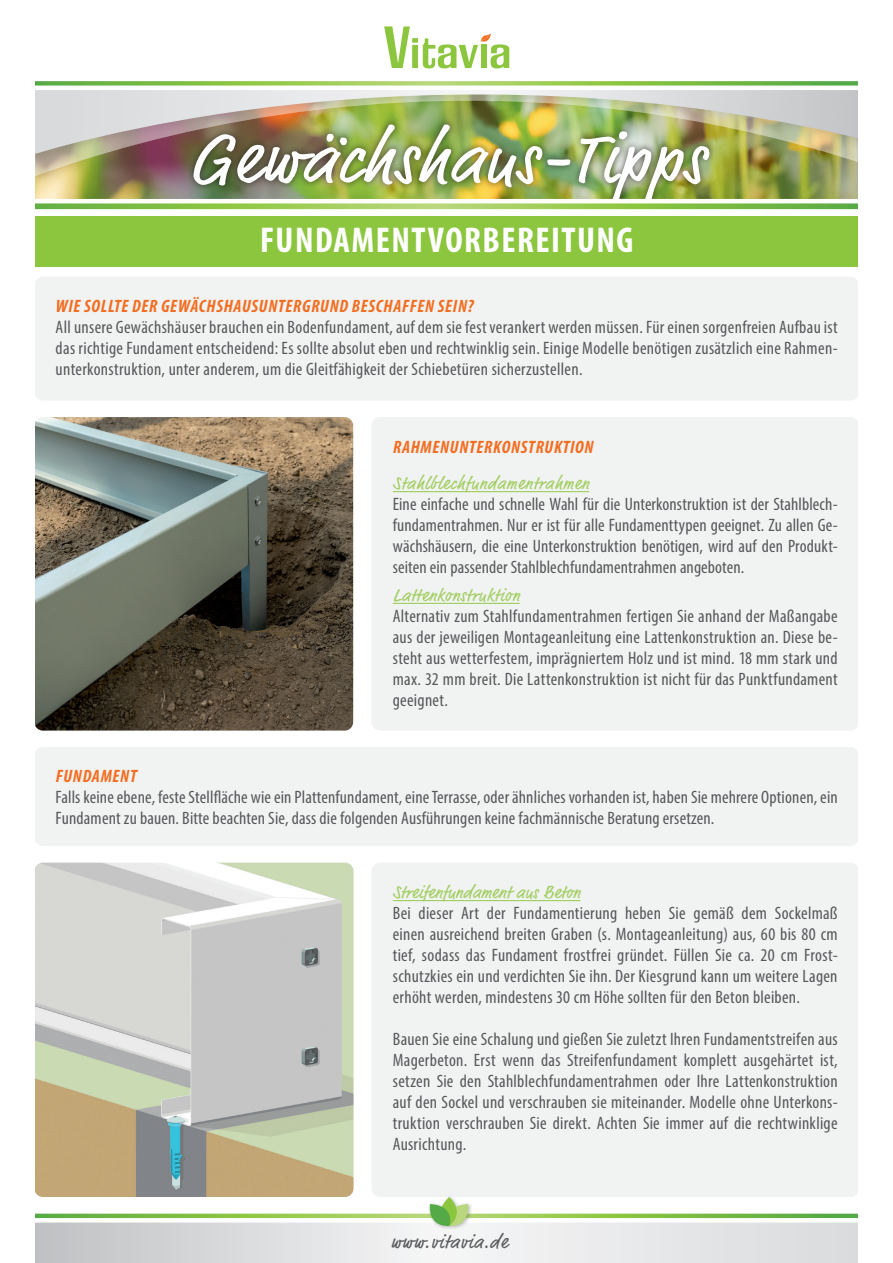
<style>
.page{position:relative;width:893px;height:1263px;background:#fff}
.page>*{position:absolute;margin:0;border:0;box-sizing:border-box;transform-origin:0 0}
.t1{font:72px "Market Pro";letter-spacing:.02em;color:#fff}
.t2{font:700 condensed 36px "Myriad Pro";letter-spacing:.04em;color:#fff}
.t3{font:19.5px "Market Pro";letter-spacing:.05em;color:#5b5d5e}
.Absatzhinweis_Tipp{font:condensed 18px/21px "Myriad Pro";letter-spacing:.01em;color:#57585a;text-align:justify}
.t4{font:italic 700 condensed 18px "Myriad Pro";letter-spacing:.04em;color:#f36e21}
.Absatzhinweis_Tipp-2{font:18px "Market Pro";letter-spacing:.04em;color:#a2cf62}
.Absatzhinweis_Tipp-3{font:18px "Market Pro";letter-spacing:.02em;color:#a2cf62}
</style>
<div class="page">
<div style="left:14px;top:80px;width:879px;height:112px;background:#231f20;opacity:.15"></div>
<img style="left:34px;top:26px;width:825px;height:129px">
<svg style="left:34px;top:74px;width:825px;height:18px"></svg>
<div style="left:0;top:216px;width:893px;height:50px;background:#8bc63e"></div>
<div style="left:187px;top:117px;width:529px;height:92px;background:#231f20;opacity:.75"></div>
<div style="left:372px;top:417px;width:487px;height:314px;background:#f1f2f2;border-radius:9px"></div>
<hr style="left:393px;top:491px;width:196px;height:1px;background:#a2cf62">
<hr style="left:393px;top:603px;width:127px;height:1px;background:#a2cf62">
<svg style="left:35px;top:197px;width:823px;height:13px"></svg>
<img style="left:35px;top:417px;width:318px;height:313px">
<div style="left:34px;top:277px;width:825px;height:124px;background:#f1f2f2;border-radius:9px"></div>
<div style="left:34px;top:747px;width:825px;height:99px;background:#f1f2f2;border-radius:9px"></div>
<div style="left:372px;top:863px;width:487px;height:334px;background:#f1f2f2;border-radius:9px"></div>
<hr style="left:393px;top:900px;width:187px;height:1px;background:#a2cf62">
<img style="left:35px;top:863px;width:319px;height:334px">
<svg style="left:35px;top:1226px;width:823px;height:37px"></svg>
<div style="left:428px;top:1195px;width:45px;height:36px;background:#231f20;opacity:.3"></div>
<svg style="left:35px;top:1197px;width:823px;height:29px"></svg>
<div style="left:0;top:0;width:34px;height:1263px;background:#fff"></div>
<div style="left:859px;top:0;width:34px;height:1263px;background:#fff"></div>
<p class="t1" style="left:189px;top:110px;width:517px">Gewächshaus-Tipps</p>
<p class="t2" style="left:260px;top:218px;width:375px">FUNDAMENTVORBEREITUNG</p>
<p class="t4" style="left:56px;top:294px;width:419px">WIE SOLLTE DER GEWÄCHSHAUSUNTERGRUND BESCHAFFEN SEIN?</p>
<p class="Absatzhinweis_Tipp" style="left:56px;top:316px;width:784px">All unsere Gewächshäuser brauchen ein Bodenfundament, auf dem sie fest verankert werden müssen. Für einen sorgenfreien Aufbau ist das richtige Fundament entscheidend: Es sollte absolut eben und rechtwinklig sein. Einige Modelle benötigen zusätzlich eine Rahmen&shy;unterkonstruktion, unter anderem, um die Gleitfähigkeit der Schiebetüren sicherzustellen.</p>
<p class="t4" style="left:393px;top:436px;width:202px">RAHMENUNTERKONSTRUKTION</p>
<p class="Absatzhinweis_Tipp-2" style="left:393px;top:471px;width:198px">Stahlblechfundamentrahmen</p>
<p class="Absatzhinweis_Tipp" style="left:393px;top:494px;width:446px">Eine einfache und schnelle Wahl für die Unterkonstruktion ist der Stahlblech&shy;fundamentrahmen. Nur er ist für alle Fundamenttypen geeignet. Zu allen Ge&shy;wächshäusern, die eine Unterkonstruktion benötigen, wird auf den Produkt&shy;seiten ein passender Stahlblechfundamentrahmen angeboten.</p>
<p class="Absatzhinweis_Tipp-2" style="left:393px;top:583px;width:128px">Lattenkonstruktion</p>
<p class="Absatzhinweis_Tipp" style="left:393px;top:605px;width:446px">Alternativ zum Stahlfundamentrahmen fertigen Sie anhand der Maßangabe aus der jeweiligen Montageanleitung eine Lattenkonstruktion an. Diese be&shy;steht aus wetterfestem, imprägniertem Holz und ist mind. 18 mm stark und max. 32 mm breit. Die Lattenkonstruktion ist nicht für das Punktfundament geeignet.</p>
<p class="t4" style="left:56px;top:765px;width:82px">FUNDAMENT</p>
<p class="Absatzhinweis_Tipp" style="left:56px;top:786px;width:784px">Falls keine ebene, feste Stellfläche wie ein Plattenfundament, eine Terrasse, oder ähnliches vorhanden ist, haben Sie mehrere Optionen, ein<br>Fundament zu bauen. Bitte beachten Sie, dass die folgenden Ausführungen keine fachmännische Beratung ersetzen.</p>
<p class="Absatzhinweis_Tipp-3" style="left:393px;top:880px;width:189px">Streifenfundament aus Beton</p>
<p class="Absatzhinweis_Tipp" style="left:393px;top:902px;width:446px">Bei dieser Art der Fundamentierung heben Sie gemäß dem Sockelmaß einen ausreichend breiten Graben (s. Montageanleitung) aus, 60 bis 80 cm tief, sodass das Fundament frostfrei gründet. Füllen Sie ca. 20 cm Frost&shy;schutzkies ein und verdichten Sie ihn. Der Kiesgrund kann um weitere Lagen erhöht werden, mindestens 30 cm Höhe sollten für den Beton bleiben.</p>
<p class="Absatzhinweis_Tipp" style="left:393px;top:1028px;width:446px">Bauen Sie eine Schalung und gießen Sie zuletzt Ihren Fundamentstreifen aus Magerbeton. Erst wenn das Streifenfundament komplett ausgehärtet ist, setzen Sie den Stahlblechfundamentrahmen oder Ihre Lattenkonstruktion auf den Sockel und verschrauben sie miteinander. Modelle ohne Unterkons&shy;truktion verschrauben Sie direkt. Achten Sie immer auf die rechtwinklige Ausrichtung.</p>
<p class="t3" style="left:391px;top:1229px;width:118px">www.vitavia.de</p>
</div>
